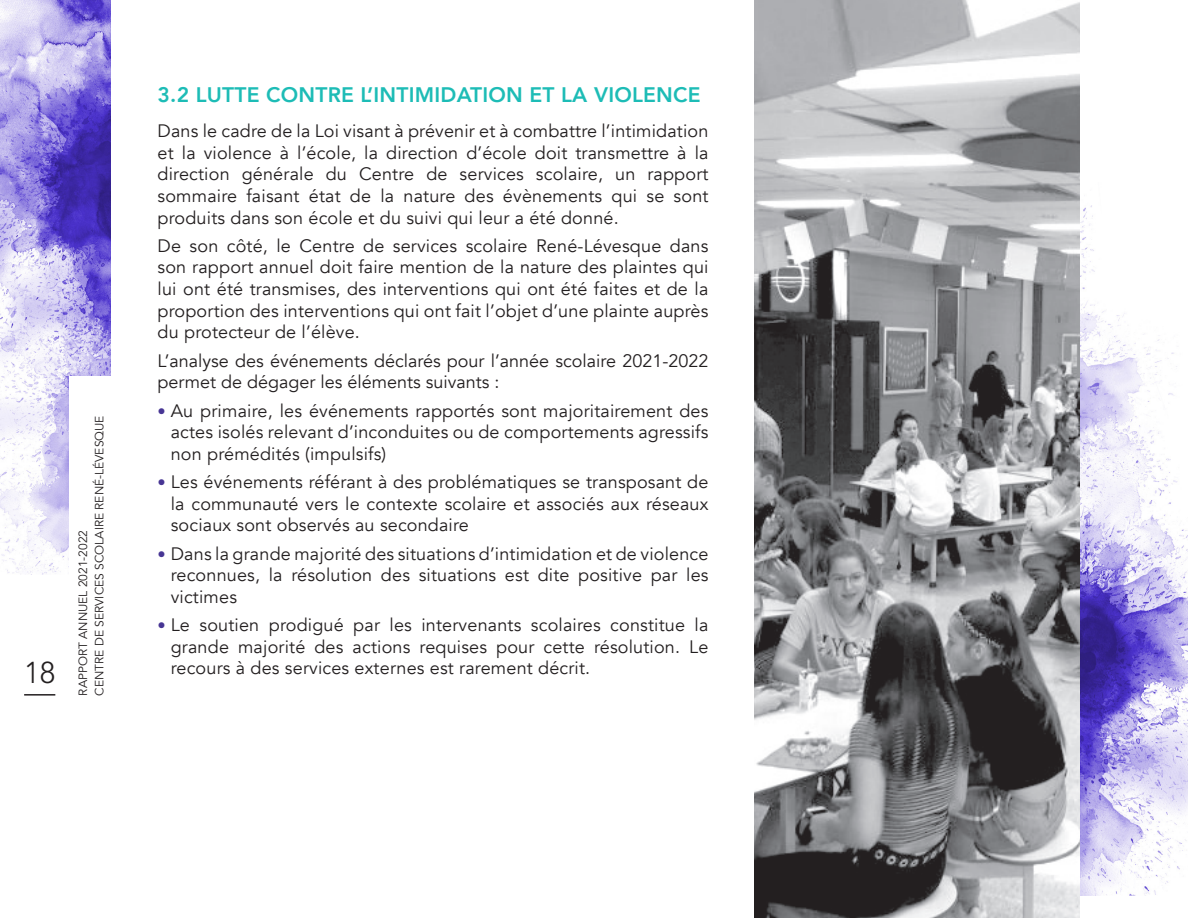
<style>
.page{position:relative;width:1188px;height:918px;background:#fff}
.page>*{position:absolute;margin:0;border:0;box-sizing:border-box;transform-origin:0 0}
.TEXTES{font:300 30px "Avenir LT Std";color:#231f20}
.t1{font:800 21px "Avenir";letter-spacing:.01em;color:#1dbcb6}
.t2{font:18px/21.6px "Avenir";letter-spacing:.01em;color:#231f20;text-align:justify}
.t3{font:12px/16.5px "Avenir";color:#231f20}
.s1{font-size:16.5px;color:#473594}
</style>
<div class="page">
<img style="left:0;top:0;width:111px;height:575px">
<img style="left:1080px;top:205px;width:108px;height:690px">
<div style="left:69px;top:376px;width:43px;height:320px;background:#fff"></div>
<hr style="left:24px;top:694px;width:31px;height:2px;background:#231f20">
<img style="left:755px;top:1px;width:324px;height:917px">
<p class="TEXTES" style="left:24px;top:655px;width:33px">18</p>
<p class="t3" style="left:75px;top:696px;width:282px;rotate:-90deg">RAPPORT ANNUEL 2021-2022<br>CENTRE DE SERVICES SCOLAIRE RENÉ-LÉVESQUE</p>
<p class="t1" style="left:158px;top:78px;width:544px">3.2 LUTTE CONTRE L’INTIMIDATION ET LA VIOLENCE</p>
<p class="t2" style="left:158px;top:120px;width:552px">Dans le cadre de la Loi visant à prévenir et à combattre l’intimidation et la violence à l’école, la direction d’école doit transmettre à la direction générale du Centre de services scolaire, un rapport sommaire faisant état de la nature des évènements qui se sont produits dans son école et du suivi qui leur a été donné.</p>
<p class="t2" style="left:158px;top:235px;width:552px">De son côté, le Centre de services scolaire René-Lévesque dans son rapport annuel doit faire mention de la nature des plaintes qui lui ont été transmises, des interventions qui ont été faites et de la proportion des interventions qui ont fait l’objet d’une plainte auprès du protecteur de l’élève.</p>
<p class="t2" style="left:158px;top:350px;width:552px">L’analyse des événements déclarés pour l’année scolaire 2021-2022 permet de dégager les éléments suivants :</p>
<p class="t2" style="left:171px;top:400px;width:539px;text-indent:-13px"><span class="s1">•</span> Au primaire, les événements rapportés sont majoritairement des actes isolés relevant d’inconduites ou de comportements agressifs non prémédités (impulsifs)</p>
<p class="t2" style="left:171px;top:471px;width:539px;text-indent:-13px"><span class="s1">•</span> Les événements référant à des problématiques se transposant de la communauté vers le contexte scolaire et associés aux réseaux sociaux sont observés au secondaire</p>
<p class="t2" style="left:171px;top:543px;width:539px;text-indent:-13px"><span class="s1">•</span> Dans la grande majorité des situations d’intimidation et de violence reconnues, la résolution des situations est dite positive par les victimes</p>
<p class="t2" style="left:171px;top:615px;width:539px;text-indent:-13px"><span class="s1">•</span> Le soutien prodigué par les intervenants scolaires constitue la grande majorité des actions requises pour cette résolution. Le recours à des services externes est rarement décrit.</p>
</div>
